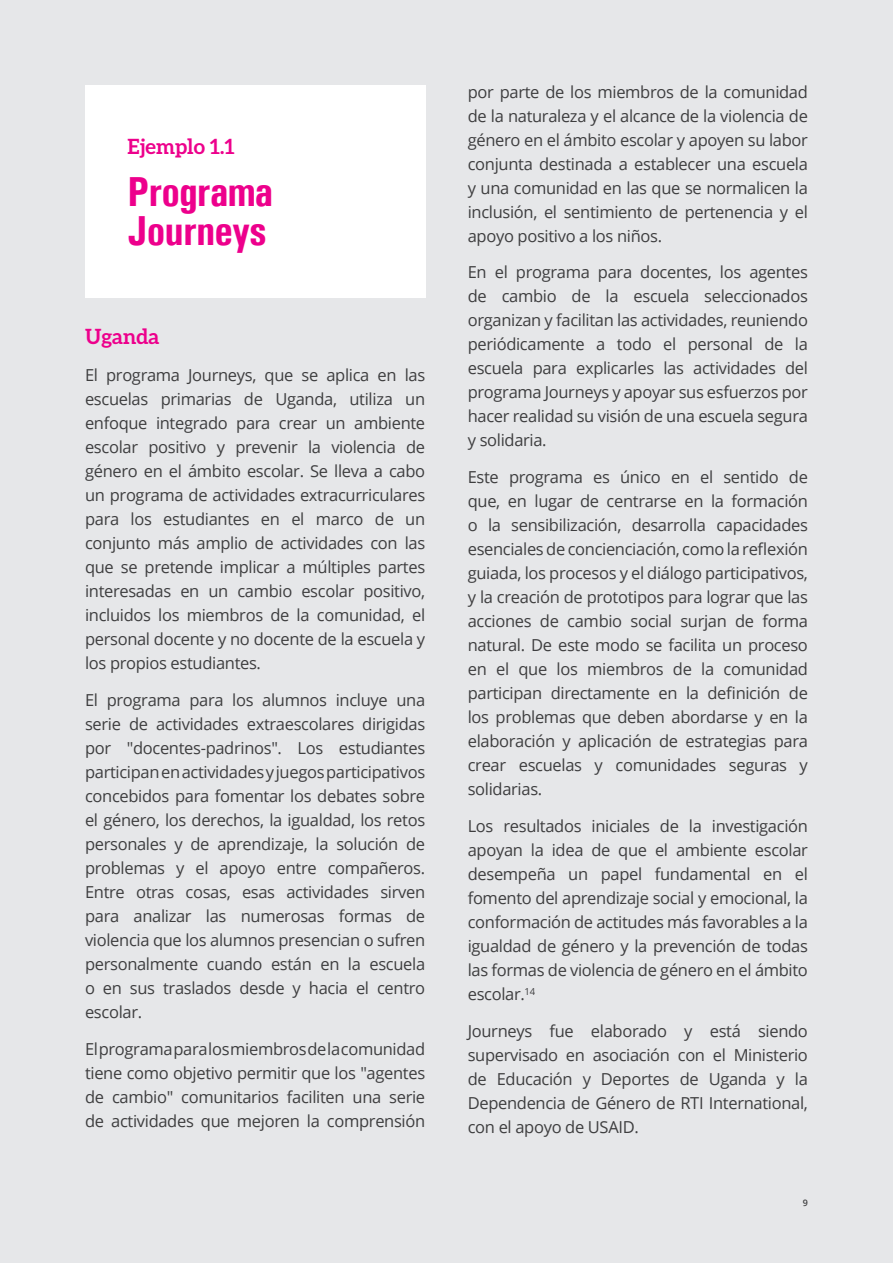
<style>
.page{position:relative;width:893px;height:1263px;background:#e6e7e9}
.page>*{position:absolute;margin:0;border:0;box-sizing:border-box;transform-origin:0 0}
.t1{font:700 condensed 42px/39px "Univers";letter-spacing:-.02em;color:#ed008c}
.t2{font:700 21px "Aleo";color:#ed008c}
.t3{font:16.5px/24px "Open Sans";letter-spacing:-.02em;color:#3e3e3f;text-align:justify}
.t4{font:600 9px "Open Sans";color:#3e3e3f}
</style>
<div class="page">
<div style="left:85px;top:85px;width:340px;height:213px;background:#fff"></div>
<p class="t2" style="left:128px;top:135px;width:108px">Ejemplo 1.1</p>
<h1 class="t1" style="left:128px;top:172px;width:147px">Programa<br>Journeys</h1>
<p class="t2" style="left:85px;top:325px;width:76px">Uganda</p>
<p class="t3" style="left:85px;top:363px;width:342px">El programa Journeys, que se aplica en las escuelas primarias de Uganda, utiliza un enfoque integrado para crear un ambiente escolar positivo y prevenir la violencia de género en el ámbito escolar. Se lleva a cabo un programa de actividades extracurriculares para los estudiantes en el marco de un conjunto más amplio de actividades con las que se pretende implicar a múltiples partes interesadas en un cambio escolar positivo, incluidos los miembros de la comunidad, el personal docente y no docente de la escuela y los propios estudiantes.</p>
<p class="t3" style="left:85px;top:687px;width:342px">El programa para los alumnos incluye una serie de actividades extraescolares dirigidas por "docentes-padrinos". Los estudiantes participan en actividades y juegos participativos concebidos para fomentar los debates sobre el género, los derechos, la igualdad, los retos personales y de aprendizaje, la solución de problemas y el apoyo entre compañeros.<br>Entre otras cosas, esas actividades sirven para analizar las numerosas formas de violencia que los alumnos presencian o sufren personalmente cuando están en la escuela o en sus traslados desde y hacia el centro escolar.</p>
<p class="t3" style="left:85px;top:1036px;width:342px">El programa para los miembros de la comunidad tiene como objetivo permitir que los "agentes de cambio" comunitarios faciliten una serie de actividades que mejoren la comprensión</p>
<p class="t3" style="left:468px;top:79px;width:342px">por parte de los miembros de la comunidad de la naturaleza y el alcance de la violencia de género en el ámbito escolar y apoyen su labor conjunta destinada a establecer una escuela y una comunidad en las que se normalicen la inclusión, el sentimiento de pertenencia y el apoyo positivo a los niños.</p>
<p class="t3" style="left:468px;top:260px;width:342px">En el programa para docentes, los agentes de cambio de la escuela seleccionados organizan y facilitan las actividades, reuniendo periódicamente a todo el personal de la escuela para explicarles las actividades del programa Journeys y apoyar sus esfuerzos por hacer realidad su visión de una escuela segura y solidaria.</p>
<p class="t3" style="left:468px;top:465px;width:342px">Este programa es único en el sentido de que, en lugar de centrarse en la formación o la sensibilización, desarrolla capacidades esenciales de concienciación, como la reflexión guiada, los procesos y el diálogo participativos, y la creación de prototipos para lograr que las acciones de cambio social surjan de forma natural. De este modo se facilita un proceso en el que los miembros de la comunidad participan directamente en la definición de los problemas que deben abordarse y en la elaboración y aplicación de estrategias para crear escuelas y comunidades seguras y solidarias.</p>
<p class="t3" style="left:468px;top:814px;width:342px">Los resultados iniciales de la investigación apoyan la idea de que el ambiente escolar desempeña un papel fundamental en el fomento del aprendizaje social y emocional, la conformación de actitudes más favorables a la igualdad de género y la prevención de todas las formas de violencia de género en el ámbito escolar.<sup>14</sup></p>
<p class="t3" style="left:468px;top:1018px;width:342px">Journeys fue elaborado y está siendo supervisado en asociación con el Ministerio de Educación y Deportes de Uganda y la Dependencia de Género de RTI International, con el apoyo de USAID.</p>
<p class="t4" style="left:803px;top:1197px;width:7px">9</p>
</div>
